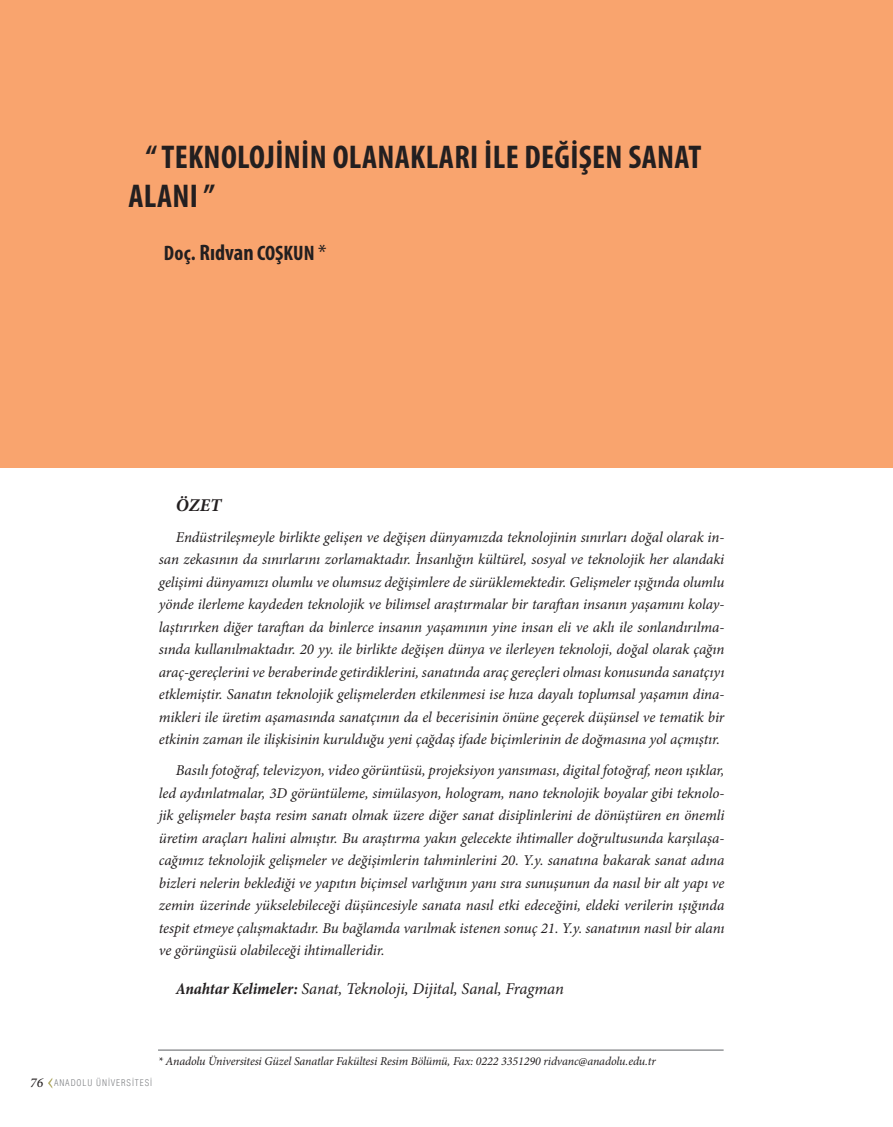
<style>
.page{position:relative;width:893px;height:1127px;background:#fff}
.page>*{position:absolute;margin:0;border:0;box-sizing:border-box;transform-origin:0 0}
.t1{font:700 condensed 33px/39.6px "Myriad Pro";letter-spacing:.01em;color:#231f20}
.t2{font:700 condensed 21px "Myriad Pro";color:#231f20}
.YAZARADI{font:italic 700 18px "Minion Pro";color:#231f20}
.YAZARADI-2{font:italic 16.5px "Minion Pro";letter-spacing:-.01em;color:#231f20}
.ÖZET_SONUÇ{font:italic 15px/22.5px "Minion Pro";letter-spacing:-.005em;color:#231f20;text-align:justify}
.YAZARADI-3{font:italic 12px "Minion Pro";letter-spacing:-.015em;color:#231f20}
.t3{font:300 condensed 9px "Helvetica";letter-spacing:.1em;color:#808285}
.s1{font-size:22.5px}
.s2{font-weight:400;font-size:22.5px}
.s3{font-weight:700;font-stretch:condensed}
.s4{font-family:"Minion Pro";font-weight:500;font-style:italic;font-stretch:normal;font-size:13.5px;color:#231f20}
</style>
<div class="page">
<svg style="left:48px;top:1078px;width:4px;height:10px"></svg>
<div style="left:0;top:0;width:893px;height:468px;background:#f9a46e"></div>
<hr style="left:158px;top:1049px;width:566px;height:2px;background:#939598">
<p class="t1" style="left:128px;top:136px;width:574px;text-indent:17px">“ TEKNOLOJİNİN OLANAKLARI İLE DEĞİŞEN SANAT<br>ALANI ”</p>
<p class="t2" style="left:164px;top:239px;width:164px">Doç. <span class="s1">Rıdvan</span> COŞKUN <span class="s2">*</span></p>
<p class="YAZARADI" style="left:176px;top:492px;width:47px">ÖZET</p>
<p class="ÖZET_SONUÇ" style="left:159px;top:526px;width:567px;text-indent:17px">Endüstrileşmeyle birlikte gelişen ve değişen dünyamızda teknolojinin sınırları doğal olarak in&shy;san zekasının da sınırlarını zorlamaktadır. İnsanlığın kültürel, sosyal ve teknolojik her alandaki gelişimi dünyamızı olumlu ve olumsuz değişimlere de sürüklemektedir. Gelişmeler ışığında olumlu yönde ilerleme kaydeden teknolojik ve bilimsel araştırmalar bir taraftan insanın yaşamını kolay&shy;laştırırken diğer taraftan da binlerce insanın yaşamının yine insan eli ve aklı ile sonlandırılma&shy;sında kullanılmaktadır. 20 yy. ile birlikte değişen dünya ve ilerleyen teknoloji, doğal olarak çağın araç-gereçlerini ve beraberinde getirdiklerini, sanatında araç gereçleri olması konusunda sanatçıyı etklemiştir. Sanatın teknolojik gelişmelerden etkilenmesi ise hıza dayalı toplumsal yaşamın dina&shy;mikleri ile üretim aşamasında sanatçının da el becerisinin önüne geçerek düşünsel ve tematik bir etkinin zaman ile ilişkisinin kurulduğu yeni çağdaş ifade biçimlerinin de doğmasına yol açmıştır.</p>
<p class="ÖZET_SONUÇ" style="left:159px;top:759px;width:567px;text-indent:17px">Basılı fotoğraf, televizyon, video görüntüsü, projeksiyon yansıması, digital fotoğraf, neon ışıklar, led aydınlatmalar, 3D görüntüleme, simülasyon, hologram, nano teknolojik boyalar gibi teknolo&shy;jik gelişmeler başta resim sanatı olmak üzere diğer sanat disiplinlerini de dönüştüren en önemli üretim araçları halini almıştır. Bu araştırma yakın gelecekte ihtimaller doğrultusunda karşılaşa&shy;cağımız teknolojik gelişmeler ve değişimlerin tahminlerini 20. Y.y. sanatına bakarak sanat adına bizleri nelerin beklediği ve yapıtın biçimsel varlığının yanı sıra sunuşunun da nasıl bir alt yapı ve zemin üzerinde yükselebileceği düşüncesiyle sanata nasıl etki edeceğini, eldeki verilerin ışığında tespit etmeye çalışmaktadır. Bu bağlamda varılmak istenen sonuç 21. Y.y. sanatının nasıl bir alanı ve görüngüsü olabileceği ihtimalleridir.</p>
<p class="YAZARADI-2" style="left:176px;top:978px;width:389px"><span class="s3">Anahtar Kelimeler:</span> Sanat, Teknoloji, Dijital, Sanal, Fragman</p>
<p class="YAZARADI-3" style="left:158px;top:1053px;width:499px">* Anadolu Üniversitesi Güzel Sanatlar Fakültesi Resim Bölümü, Fax: 0222 3351290 ridvanc@anadolu.edu.tr</p>
<p class="t3" style="left:30px;top:1078px;width:123px"><span class="s4">76</span> ANADOLU ÜNİVERSİTESİ</p>
</div>
